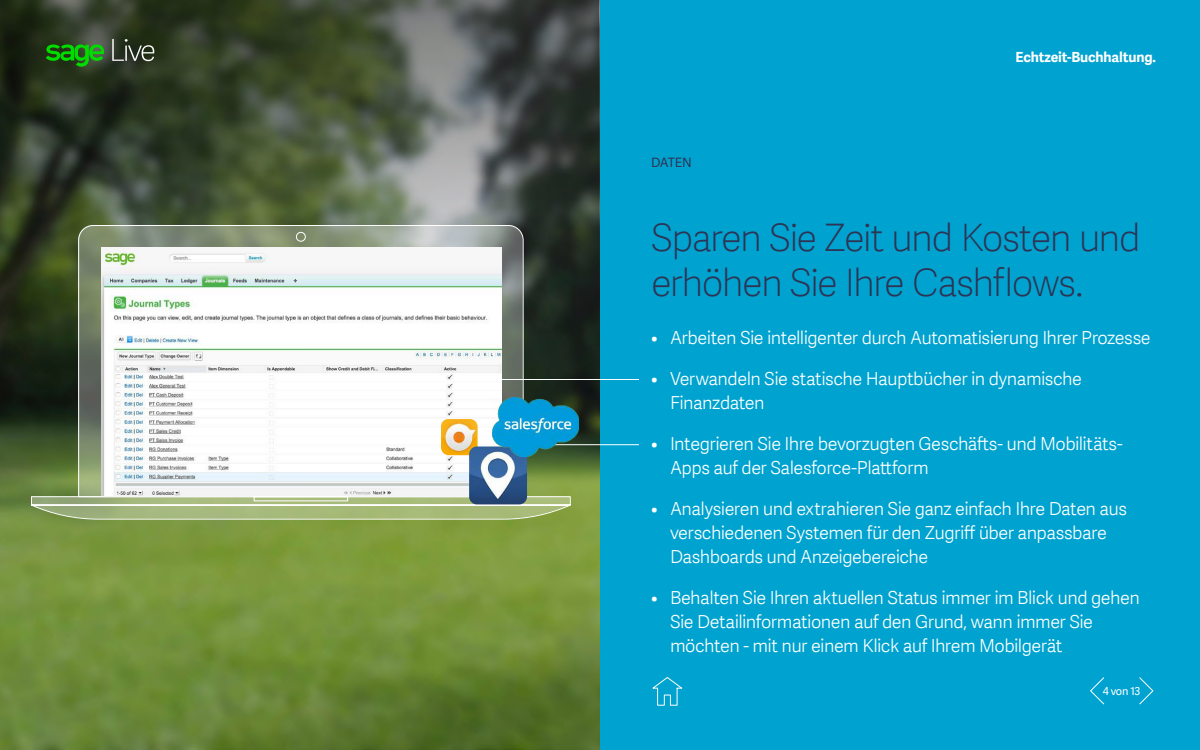
<style>
.page{position:relative;width:1200px;height:750px;background:#fff}
.page>*{position:absolute;margin:0;border:0;box-sizing:border-box;transform-origin:0 0}
.t1{font:38px/45px "Adelle Sans SAGE Th";letter-spacing:-.045em;color:#2d3455}
.t2{font:18px/24px "Adelle Sans SAGE Lt";letter-spacing:-.03em;color:#fff}
.t3{font:700 14px "Adelle Sans SAGE";letter-spacing:-.01em;color:#fff}
.t4{font:13px "Adelle Sans SAGE";letter-spacing:-.03em;color:#2d3455}
.t5{font:11px "Adelle Sans SAGE";color:#fff}
</style>
<div class="page">
<img style="left:0;top:0;width:600px;height:750px">
<svg style="left:0;top:0;width:599px;height:342px;background:#414b3a"></svg>
<svg style="left:78px;top:224px;width:446px;height:272px;background:#858f7d"></svg>
<div style="left:296px;top:232px;width:10px;height:10px;border:1px solid #fff;border-radius:50%"></div>
<svg style="left:30px;top:496px;width:545px;height:24px;background:#b0c18d"></svg>
<img style="left:102px;top:247px;width:399px;height:249px">
<div style="left:600px;top:0;width:600px;height:750px;background:#00a3cf"></div>
<hr style="left:542px;top:444px;width:97px;height:1px;background:#fff">
<img style="left:441px;top:419px;width:37px;height:36px">
<img style="left:469px;top:446px;width:58px;height:58px">
<hr style="left:502px;top:379px;width:137px;height:1px;background:#fff">
<svg style="left:1090px;top:677px;width:15px;height:28px"></svg>
<svg style="left:1139px;top:677px;width:15px;height:28px"></svg>
<svg style="left:652px;top:677px;width:31px;height:29px"></svg>
<svg style="left:112px;top:39px;width:42px;height:22px"></svg>
<svg style="left:46px;top:44px;width:60px;height:23px"></svg>
<img style="left:493px;top:397px;width:86px;height:60px">
<p class="t4" style="left:651px;top:153px;width:42px">DATEN</p>
<p class="t3" style="left:1015px;top:47px;width:142px">Echtzeit-Buchhaltung.</p>
<h1 class="t1" style="left:651px;top:214px;width:491px">Sparen Sie Zeit und Kosten und erhöhen Sie Ihre Cashflows.</h1>
<p class="t2" style="left:651px;top:325px;width:501px">• Arbeiten Sie intelligenter durch Automatisierung Ihrer Prozesse</p>
<p class="t2" style="left:670px;top:366px;width:414px;text-indent:-19px">• Verwandeln Sie statische Hauptbücher in dynamische<br>Finanzdaten</p>
<p class="t2" style="left:670px;top:431px;width:454px;text-indent:-19px">• Integrieren Sie Ihre bevorzugten Geschäfts- und Mobilitäts-<br>Apps auf der Salesforce-Plattform</p>
<p class="t2" style="left:670px;top:496px;width:459px;text-indent:-19px">• Analysieren und extrahieren Sie ganz einfach Ihre Daten aus verschiedenen Systemen für den Zugriff über anpassbare<br>Dashboards und Anzeigebereiche</p>
<p class="t2" style="left:670px;top:585px;width:471px;text-indent:-19px">• Behalten Sie Ihren aktuellen Status immer im Blick und gehen<br>Sie Detailinformationen auf den Grund, wann immer Sie möchten - mit nur einem Klick auf Ihrem Mobilgerät</p>
<p class="t5" style="left:1103px;top:683px;width:39px">4 von 13</p>
</div>
